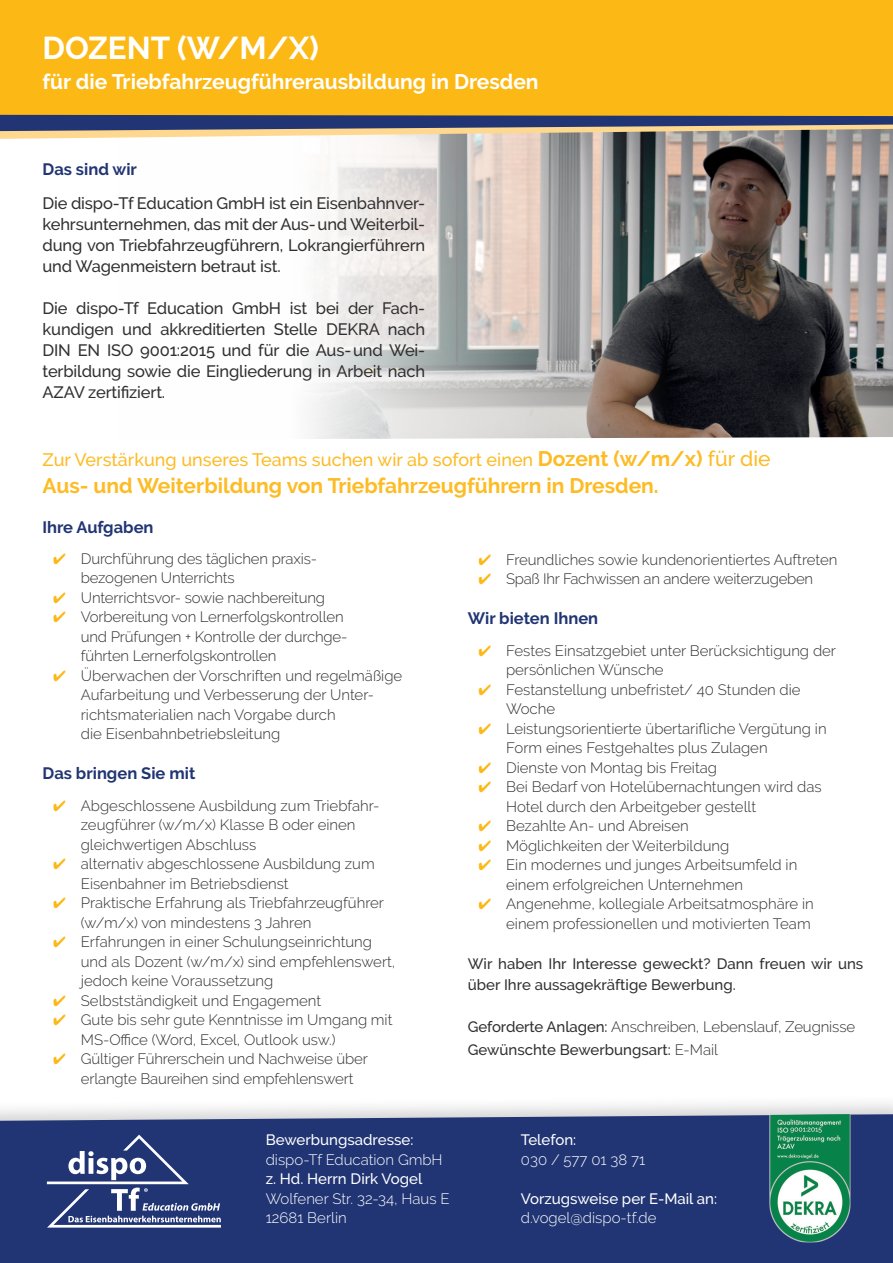
<style>
.page{position:relative;width:893px;height:1263px;background:#fff}
.page>*{position:absolute;margin:0;border:0;box-sizing:border-box;transform-origin:0 0}
.t1{font:700 31.5px "Raleway";color:#fff}
.t2{font:700 21px "Raleway";color:#fdbb24}
.t3{font:700 21px "Raleway";color:#fff}
.t4{font:500 18px "Raleway";color:#fdbb24}
.t5{font:500 16.5px/21px "Raleway";letter-spacing:-.01em;color:#312f30;text-align:justify}
.t6{font:700 16.5px "Raleway";color:#213574}
.t7{font:300 15px/19.5px "Raleway";color:#312f30}
.t8{font:500 15px/21px "Raleway";color:#312f30}
.t9{font:300 15px/19.5px "Raleway";color:#fff}
.t10{font:500 15px "Raleway";color:#fff}
.s1{font-weight:700;font-size:21px}
.s2{font-size:21px}
.s3{color:#fcb814}
.s4{font-weight:300}
</style>
<div class="page">
<img style="left:304px;top:139px;width:589px;height:300px">
<div style="left:0;top:0;width:893px;height:123px;background:#fcb814"></div>
<svg style="left:0;top:115px;width:893px;height:24px"></svg>
<div style="left:0;top:1094px;width:893px;height:169px;background:#231f20;opacity:.2"></div>
<div style="left:0;top:1114px;width:893px;height:149px;background:#213574"></div>
<svg style="left:47px;top:1135px;width:174px;height:92px"></svg>
<img style="left:769px;top:1114px;width:81px;height:128px">
<h1 class="t1" style="left:43px;top:30px;width:278px">DOZENT (W/M/X)</h1>
<h2 class="t3" style="left:43px;top:70px;width:498px">für die Triebfahrzeugführerausbildung in Dresden</h2>
<p class="t6" style="left:43px;top:160px;width:96px">Das sind wir</p>
<p class="t5" style="left:43px;top:192px;width:384px">Die dispo-Tf Education GmbH ist ein Eisenbahnver&shy;kehrsunternehmen, das mit der Aus-und Weiterbil&shy;dung von Triebfahrzeugführern, Lokrangierführern und Wagenmeistern betraut ist.</p>
<p class="t5" style="left:43px;top:297px;width:384px">Die dispo-Tf Education GmbH ist bei der Fach&shy;kundigen und akkreditierten Stelle DEKRA nach DIN EN ISO 9001:2015 und für die Aus-und Wei&shy;terbildung sowie die Eingliederung in Arbeit nach AZAV zertifiziert.</p>
<p class="t4" style="left:43px;top:449px;width:730px">Zur Verstärkung unseres Teams suchen wir ab sofort einen <span class="s1">Dozent (w/m/x)</span> <span class="s2">für die</span></p>
<h2 class="t2" style="left:43px;top:474px;width:618px">Aus- und Weiterbildung von Triebfahrzeugführern in Dresden.</h2>
<p class="t6" style="left:43px;top:518px;width:113px">Ihre Aufgaben</p>
<p class="t7" style="left:81px;top:549px;width:238px;text-indent:-28px"><span class="s3">✔</span> Durchführung des täglichen praxis&shy;bezogenen Unterrichts</p>
<p class="t7" style="left:53px;top:588px;width:273px"><span class="s3">✔</span> Unterrichtsvor- sowie nachbereitung</p>
<p class="t7" style="left:81px;top:607px;width:268px;text-indent:-28px"><span class="s3">✔</span> Vorbereitung von Lernerfolgskontrollen und Prüfungen + Kontrolle der durchge&shy;führten Lernerfolgskontrollen</p>
<p class="t7" style="left:81px;top:666px;width:323px;text-indent:-28px"><span class="s3">✔</span> Überwachen der Vorschriften und regelmäßige Aufarbeitung und Verbesserung der Unter&shy;richtsmaterialien nach Vorgabe durch<br>die Eisenbahnbetriebsleitung</p>
<p class="t6" style="left:43px;top:763px;width:154px">Das bringen Sie mit</p>
<p class="t7" style="left:81px;top:796px;width:300px;text-indent:-28px"><span class="s3">✔</span> Abgeschlossene Ausbildung zum Triebfahr&shy;zeugführer (w/m/x) Klasse B oder einen gleichwertigen Abschluss</p>
<p class="t7" style="left:81px;top:854px;width:295px;text-indent:-28px"><span class="s3">✔</span> alternativ abgeschlossene Ausbildung zum<br>Eisenbahner im Betriebsdienst</p>
<p class="t7" style="left:81px;top:893px;width:305px;text-indent:-28px"><span class="s3">✔</span> Praktische Erfahrung als Triebfahrzeugführer (w/m/x) von mindestens 3 Jahren</p>
<p class="t7" style="left:81px;top:932px;width:316px;text-indent:-28px"><span class="s3">✔</span> Erfahrungen in einer Schulungseinrichtung und als Dozent (w/m/x) sind empfehlenswert, jedoch keine Voraussetzung</p>
<p class="t7" style="left:53px;top:991px;width:269px"><span class="s3">✔</span> Selbstständigkeit und Engagement</p>
<p class="t7" style="left:81px;top:1010px;width:313px;text-indent:-28px"><span class="s3">✔</span> Gute bis sehr gute Kenntnisse im Umgang mit<br>MS-Office (Word, Excel, Outlook usw.)</p>
<p class="t7" style="left:81px;top:1049px;width:288px;text-indent:-28px"><span class="s3">✔</span> Gültiger Führerschein und Nachweise über erlangte Baureihen sind empfehlenswert</p>
<p class="t7" style="left:478px;top:550px;width:361px"><span class="s3">✔</span> Freundliches sowie kundenorientiertes Auftreten</p>
<p class="t7" style="left:478px;top:569px;width:336px"><span class="s3">✔</span> Spaß Ihr Fachwissen an andere weiterzugeben</p>
<p class="t6" style="left:468px;top:608px;width:132px">Wir bieten Ihnen</p>
<p class="t7" style="left:506px;top:641px;width:332px;text-indent:-28px"><span class="s3">✔</span> Festes Einsatzgebiet unter Berücksichtigung der persönlichen Wünsche</p>
<p class="t7" style="left:506px;top:680px;width:296px;text-indent:-28px"><span class="s3">✔</span> Festanstellung unbefristet/ 40 Stunden die<br>Woche</p>
<p class="t7" style="left:506px;top:719px;width:322px;text-indent:-28px"><span class="s3">✔</span> Leistungsorientierte übertarifliche Vergütung in<br>Form eines Festgehaltes plus Zulagen</p>
<p class="t7" style="left:478px;top:758px;width:240px"><span class="s3">✔</span> Dienste von Montag bis Freitag</p>
<p class="t7" style="left:506px;top:777px;width:317px;text-indent:-28px"><span class="s3">✔</span> Bei Bedarf von Hotelübernachtungen wird das<br>Hotel durch den Arbeitgeber gestellt</p>
<p class="t7" style="left:478px;top:816px;width:212px"><span class="s3">✔</span> Bezahlte An- und Abreisen</p>
<p class="t7" style="left:478px;top:836px;width:252px"><span class="s3">✔</span> Möglichkeiten der Weiterbildung</p>
<p class="t7" style="left:506px;top:855px;width:293px;text-indent:-28px"><span class="s3">✔</span> Ein modernes und junges Arbeitsumfeld in einem erfolgreichen Unternehmen</p>
<p class="t7" style="left:478px;top:894px;width:337px;text-align:right"><span class="s3">✔</span> Angenehme, kollegiale Arbeitsatmosphäre in einem professionellen und motivierten Team</p>
<p class="t8" style="left:468px;top:953px;width:397px">Wir haben Ihr Interesse geweckt? Dann freuen wir uns über Ihre aussagekräftige Bewerbung.</p>
<p class="t8" style="left:468px;top:1016px;width:389px;line-height:22.5px">Geforderte Anlagen: <span class="s4">Anschreiben, Lebenslauf, Zeugnisse<br></span>Gewünschte Bewerbungsart: <span class="s4">E-Mail</span></p>
<p class="t10" style="left:266px;top:1131px;width:149px">Bewerbungsadresse:</p>
<p class="t9" style="left:266px;top:1150px;width:178px">dispo-Tf Education GmbH</p>
<p class="t10" style="left:266px;top:1170px;width:158px">z. Hd. Herrn Dirk Vogel</p>
<p class="t9" style="left:266px;top:1189px;width:185px">Wolfener Str. 32-34, Haus E<br>12681 Berlin</p>
<p class="t10" style="left:521px;top:1131px;width:57px">Telefon:</p>
<p class="t9" style="left:521px;top:1150px;width:126px">030 / 577 01 38 71</p>
<p class="t10" style="left:521px;top:1190px;width:198px">Vorzugsweise per E-Mail an:</p>
<p class="t9" style="left:521px;top:1208px;width:137px">d.vogel@dispo-tf.de</p>
</div>
